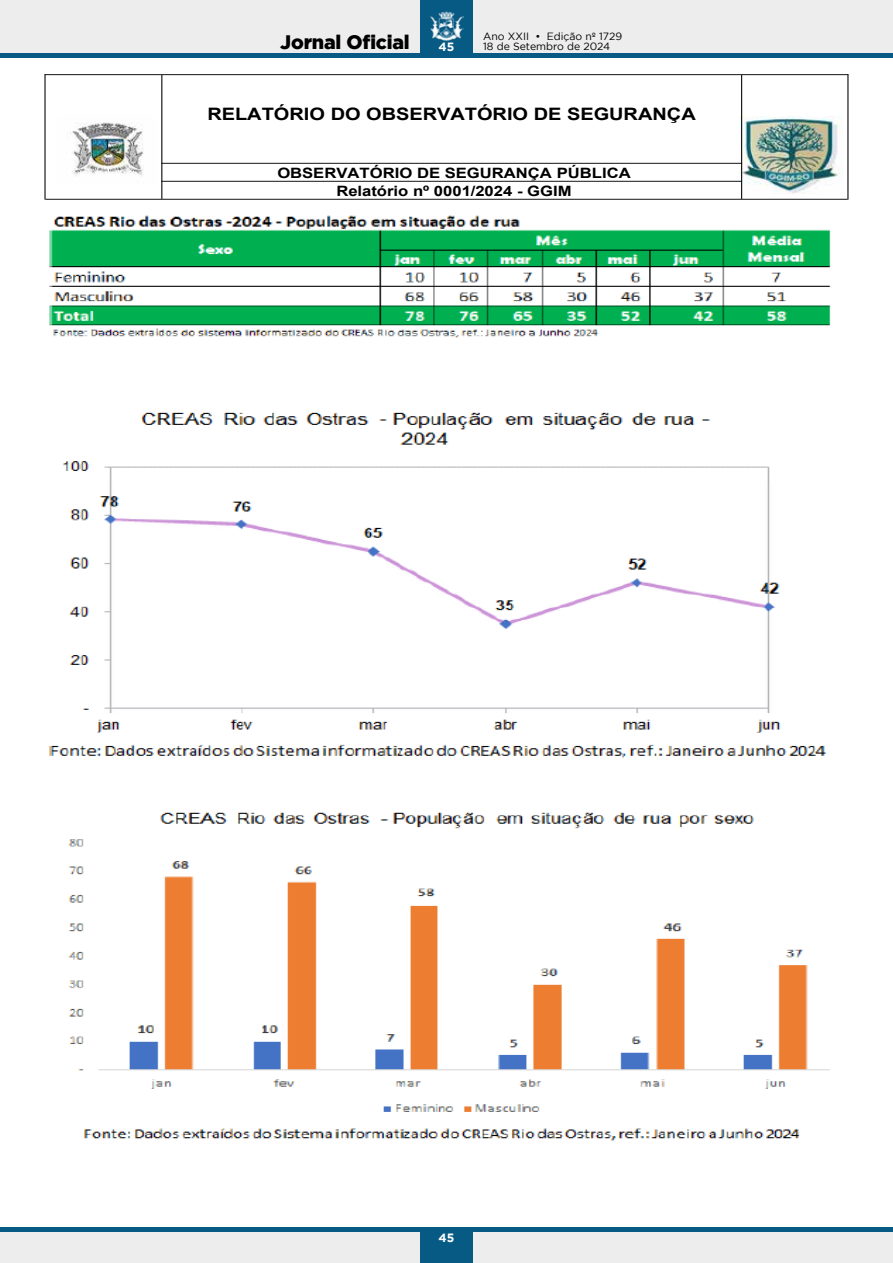
<style>
.page{position:relative;width:893px;height:1263px;background:#fff}
.page>*{position:absolute;margin:0;border:0;box-sizing:border-box;transform-origin:0 0}
.t1{font:900 19.5px "Gotham";letter-spacing:-.01em;color:#000}
.t2{font:700 17.1px "Arial";color:#000;scale:1.17 1}
.t3{font:700 14.25px/18px "Arial";color:#000;text-align:center;scale:1.17 1}
.t4{font:700 12px "Gotham";color:#fff}
.t5{font:10.5px/10.5px "Gotham";color:#000}
</style>
<div class="page">
<div style="left:0;top:1229px;width:893px;height:34px;background:#ededed"></div>
<div style="left:0;top:0;width:893px;height:56px;background:#ededed"></div>
<div style="left:0;top:53px;width:893px;height:5px;background:#075a84"></div>
<div style="left:420px;top:0;width:52px;height:56px;background:#075a84"></div>
<img style="left:430px;top:11px;width:33px;height:30px">
<hr style="left:0;top:1227px;width:893px;height:4px;background:#075a84">
<div style="left:420px;top:1228px;width:52px;height:35px;background:#075a84"></div>
<img style="left:740px;top:116px;width:103px;height:77px">
<hr style="left:45px;top:74px;width:803px;height:1px;background:#000">
<hr style="left:161px;top:163px;width:581px;height:1px;background:#000">
<hr style="left:161px;top:181px;width:581px;height:1px;background:#000">
<hr style="left:45px;top:199px;width:802px;height:1px;background:#000">
<hr style="left:45px;top:74px;width:1px;height:126px;background:#000">
<hr style="left:161px;top:75px;width:1px;height:124px;background:#000">
<hr style="left:741px;top:75px;width:1px;height:124px;background:#000">
<hr style="left:848px;top:74px;width:1px;height:126px;background:#000">
<img style="left:70px;top:122px;width:74px;height:54px">
<img style="left:49px;top:215px;width:782px;height:926px">
<h1 class="t1" style="left:280px;top:31px;width:131px">Jornal Oficial</h1>
<p class="t4" style="left:439px;top:40px;width:17px">45</p>
<p class="t5" style="left:483px;top:31px;width:140px">Ano XXII • Edição nº 1729<br>18 de Setembro de 2024</p>
<p class="t2" style="left:207px;top:104px;width:419px">RELATÓRIO DO OBSERVATÓRIO DE SEGURANÇA</p>
<p class="t3" style="left:277px;top:164px;width:304px">OBSERVATÓRIO DE SEGURANÇA PÚBLICA<br>Relatório nº 0001/2024 - GGIM</p>
<p class="t4" style="left:439px;top:1231px;width:17px">45</p>
</div>
